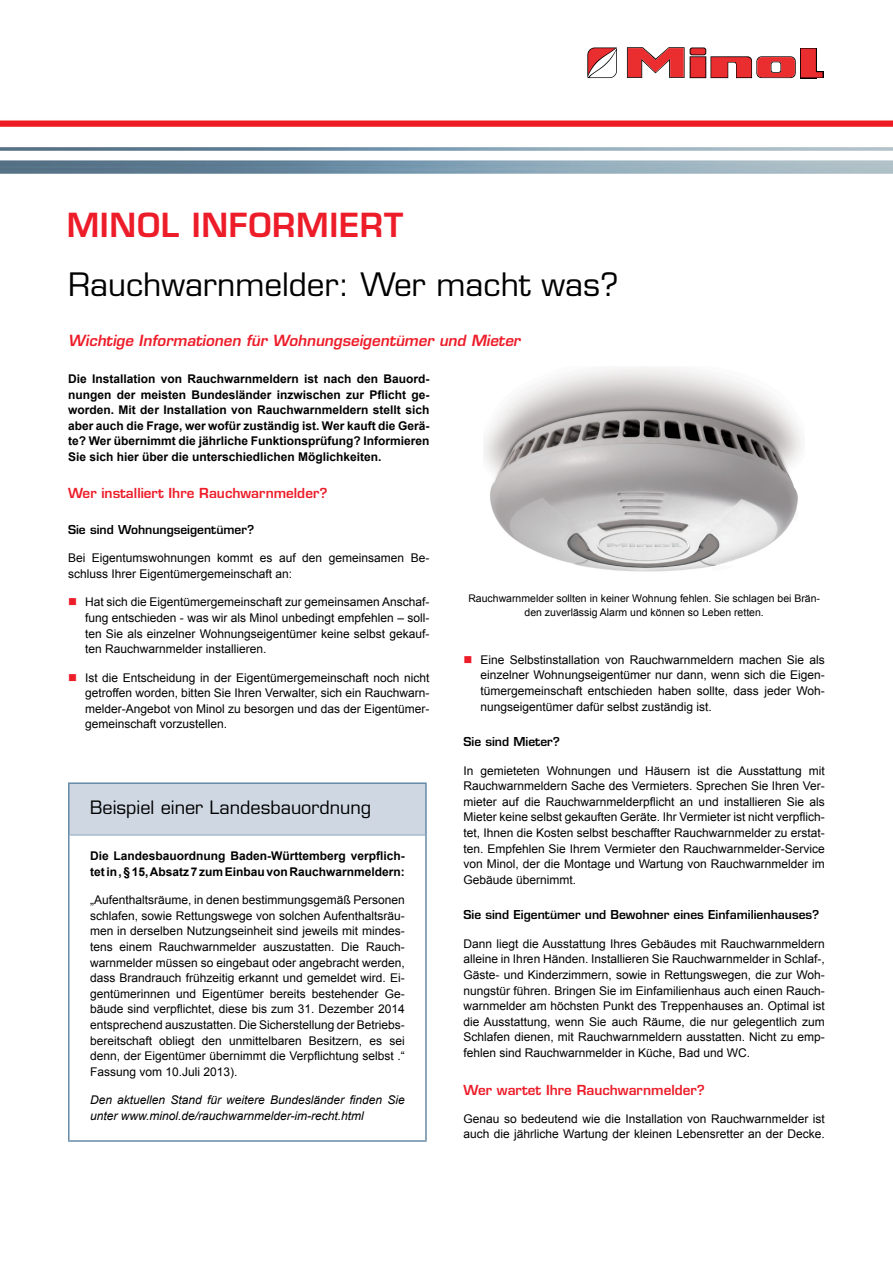
<style>
.page{position:relative;width:893px;height:1263px;background:#fff}
.page>*{position:absolute;margin:0;border:0;box-sizing:border-box;transform-origin:0 0}
.t1{font:600 32.4px "Eurostile LT Std";letter-spacing:.02em;color:#ed1c29}
.t2{font:31.5px "Eurostile LT Std";color:#000}
.t3{font:18px "Eurostile LT Std";color:#000}
.t4{font:italic 600 15px "Eurostile LT Std";color:#ed1c29}
.t5{font:600 13.5px "Eurostile LT Std";color:#ed1c29}
.t6{font:12px/15.6px "Arial";color:#000;text-align:justify}
.t7{font:700 12px/15.6px "Arial";color:#000;text-align:justify}
.t8{font:italic 12px/15.6px "Arial";color:#000}
.t9{font:600 12px "Eurostile LT Std";color:#000}
.t10{font:10.5px/13.5px "Arial";color:#000;text-align:center}
</style>
<div class="page">
<img style="left:0;top:120px;width:893px;height:54px">
<svg style="left:587px;top:47px;width:30px;height:31px"></svg>
<svg style="left:627px;top:47px;width:195px;height:31px"></svg>
<div style="left:69px;top:783px;width:357px;height:52px;background:#ced7e2"></div>
<hr style="left:68px;top:782px;width:359px;height:2px;background:#668ba7">
<hr style="left:68px;top:784px;width:2px;height:51px;background:#668ba7">
<hr style="left:425px;top:784px;width:2px;height:51px;background:#668ba7">
<hr style="left:68px;top:835px;width:2px;height:305px;background:#668ba7">
<hr style="left:425px;top:835px;width:2px;height:305px;background:#668ba7">
<hr style="left:68px;top:1140px;width:359px;height:2px;background:#668ba7">
<hr style="left:70px;top:834px;width:355px;height:2px;background:#a8bbcd">
<img style="left:484px;top:368px;width:317px;height:204px">
<h1 class="t1" style="left:67px;top:205px;width:338px">MINOL INFORMIERT</h1>
<h2 class="t2" style="left:68px;top:265px;width:552px">Rauchwarnmelder: Wer macht was?</h2>
<p class="t4" style="left:68px;top:331px;width:457px">Wichtige Informationen für Wohnungseigentümer und Mieter</p>
<p class="t7" style="left:68px;top:371px;width:363px">Die Installation von Rauchwarnmeldern ist nach den Bauord&shy;nungen der meisten Bundesländer inzwischen zur Pflicht ge&shy;worden. Mit der Installation von Rauchwarnmeldern stellt sich aber auch die Frage, wer wofür zuständig ist. Wer kauft die Gerä&shy;te? Wer übernimmt die jährliche Funktionsprüfung? Informieren Sie sich hier über die unterschiedlichen Möglichkeiten.</p>
<p class="t5" style="left:68px;top:485px;width:261px">Wer installiert Ihre Rauchwarnmelder?</p>
<p class="t9" style="left:68px;top:522px;width:188px">Sie sind Wohnungseigentümer?</p>
<p class="t6" style="left:68px;top:550px;width:363px">Bei Eigentumswohnungen kommt es auf den gemeinsamen Be&shy;schluss Ihrer Eigentümergemeinschaft an:</p>
<p class="t6" style="left:85px;top:594px;width:346px">Hat sich die Eigentümergemeinschaft zur gemeinsamen Anschaf&shy;fung entschieden - was wir als Minol unbedingt empfehlen – soll&shy;ten Sie als einzelner Wohnungseigentümer keine selbst gekauf&shy;ten Rauchwarnmelder installieren.</p>
<p class="t6" style="left:85px;top:670px;width:346px">Ist die Entscheidung in der Eigentümergemeinschaft noch nicht getroffen worden, bitten Sie Ihren Verwalter, sich ein Rauchwarn&shy;melder-Angebot von Minol zu besorgen und das der Eigentümer&shy;gemeinschaft vorzustellen.</p>
<p class="t10" style="left:468px;top:592px;width:353px">Rauchwarnmelder sollten in keiner Wohnung fehlen. Sie schlagen bei Brän&shy;den zuverlässig Alarm und können so Leben retten.</p>
<p class="t6" style="left:480px;top:652px;width:346px">Eine Selbstinstallation von Rauchwarnmeldern machen Sie als einzelner Wohnungseigentümer nur dann, wenn sich die Eigen&shy;tümergemeinschaft entschieden haben sollte, dass jeder Woh&shy;nungseigentümer dafür selbst zuständig ist.</p>
<p class="t9" style="left:463px;top:734px;width:98px">Sie sind Mieter?</p>
<p class="t6" style="left:463px;top:763px;width:363px">In gemieteten Wohnungen und Häusern ist die Ausstattung mit Rauchwarnmeldern Sache des Vermieters. Sprechen Sie Ihren Ver&shy;mieter auf die Rauchwarnmelderpflicht an und installieren Sie als Mieter keine selbst gekauften Geräte. Ihr Vermieter ist nicht verpflich&shy;tet, Ihnen die Kosten selbst beschaffter Rauchwarnmelder zu erstat&shy;ten. Empfehlen Sie Ihrem Vermieter den Rauchwarnmelder-Service von Minol, der die Montage und Wartung von Rauchwarnmelder im Gebäude übernimmt.</p>
<p class="t9" style="left:463px;top:907px;width:357px">Sie sind Eigentümer und Bewohner eines Einfamilienhauses?</p>
<p class="t6" style="left:463px;top:936px;width:363px">Dann liegt die Ausstattung Ihres Gebäudes mit Rauchwarnmeldern alleine in Ihren Händen. Installieren Sie Rauchwarnmelder in Schlaf-, Gäste- und Kinderzimmern, sowie in Rettungswegen, die zur Woh&shy;nungstür führen. Bringen Sie im Einfamilienhaus auch einen Rauch&shy;warnmelder am höchsten Punkt des Treppenhauses an. Optimal ist die Ausstattung, wenn Sie auch Räume, die nur gelegentlich zum Schlafen dienen, mit Rauchwarnmeldern ausstatten. Nicht zu emp&shy;fehlen sind Rauchwarnmelder in Küche, Bad und WC.</p>
<p class="t5" style="left:463px;top:1081px;width:243px">Wer wartet Ihre Rauchwarnmelder?</p>
<p class="t6" style="left:463px;top:1111px;width:363px">Genau so bedeutend wie die Installation von Rauchwarnmelder ist auch die jährliche Wartung der kleinen Lebensretter an der Decke.</p>
<h3 class="t3" style="left:90px;top:796px;width:283px">Beispiel einer Landesbauordnung</h3>
<p class="t7" style="left:90px;top:848px;width:316px">Die Landesbauordnung Baden-Württemberg verpflich&shy;tet in , § 15, Absatz 7 zum Einbau von Rauchwarnmeldern:</p>
<p class="t6" style="left:90px;top:892px;width:316px">„Aufenthaltsräume, in denen bestimmungsgemäß Personen schlafen, sowie Rettungswege von solchen Aufenthaltsräu&shy;men in derselben Nutzungseinheit sind jeweils mit mindes&shy;tens einem Rauchwarnmelder auszustatten. Die Rauch&shy;warnmelder müssen so eingebaut oder angebracht werden, dass Brandrauch frühzeitig erkannt und gemeldet wird. Ei&shy;gentümerinnen und Eigentümer bereits bestehender Ge&shy;bäude sind verpflichtet, diese bis zum 31. Dezember 2014 entsprechend auszustatten. Die Sicherstellung der Betriebs&shy;bereitschaft obliegt den unmittelbaren Besitzern, es sei denn, der Eigentümer übernimmt die Verpflichtung selbst .“ Fassung vom 10.Juli 2013).</p>
<p class="t8" style="left:90px;top:1092px;width:316px">Den aktuellen Stand für weitere Bundesländer finden Sie unter www.minol.de/rauchwarnmelder-im-recht.html</p>
</div>
